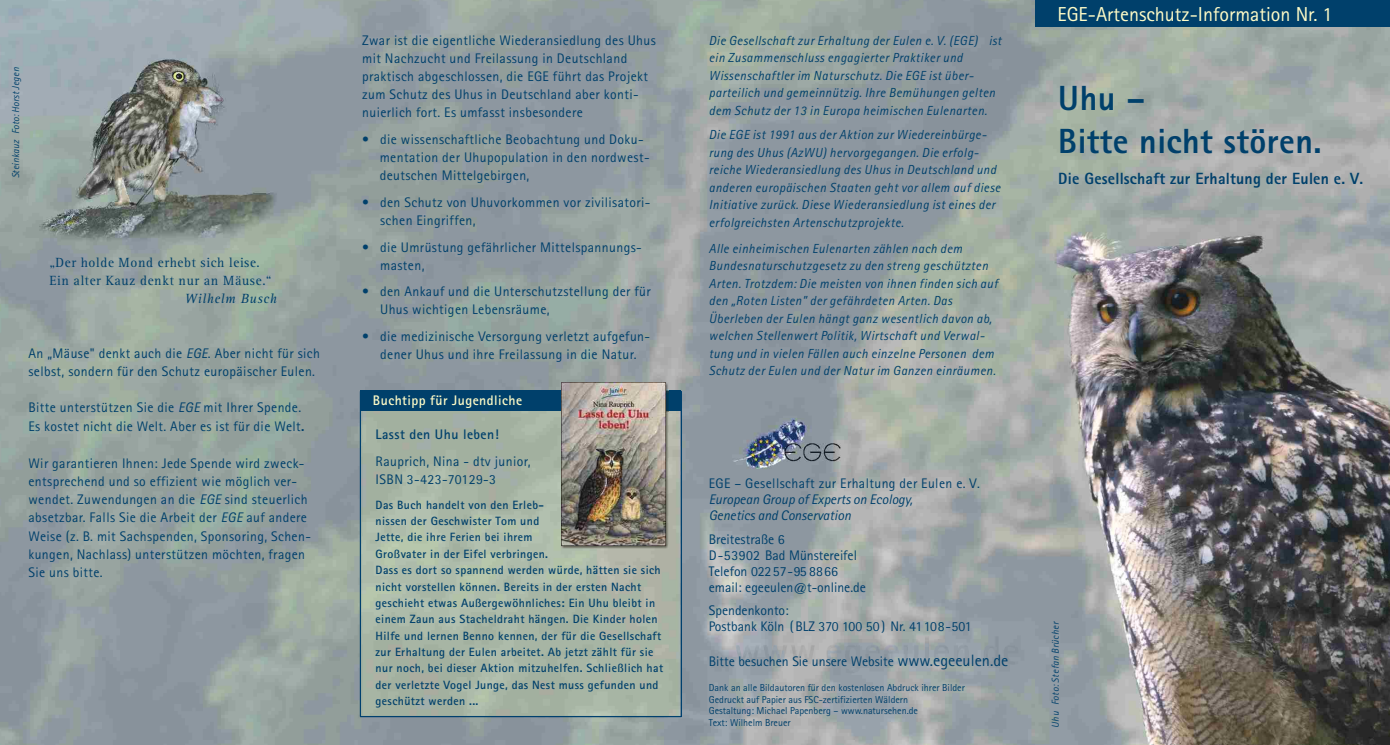
<style>
.page{position:relative;width:1390px;height:745px;background:#fff}
.page>*{position:absolute;margin:0;border:0;box-sizing:border-box;transform-origin:0 0}
.t1{font:800 35px/43.6px "Rotis Sans Serif";color:#00406b}
.t2{font:20px "Libre Sans Serif S Si";color:#fffcc7}
.t3{font:800 16.25px "Rotis Sans Serif";color:#00406b}
.t4{font:13.75px/18px "Libre Sans Serif S Si";letter-spacing:.03em;color:#00406b}
.t5{font:13.75px/16.1px "Libre Sans Serif S Si";color:#00406b}
.t6{font:13.75px/18.2px "Rotis Serif";letter-spacing:.03em;color:#00406b}
.t7{font:italic 13.75px/16.6px "Libre Sans Serif S Si";color:#00406b}
.t8{font:700 13.75px "Libre Sans Serif S Si";letter-spacing:.035em;color:#fffcc7}
.t9{font:700 13.75px "Libre Sans Serif S Si";letter-spacing:.035em;color:#00406b}
.t10{font:italic 13.75px "Rotis Serif";letter-spacing:.035em;color:#00406b}
.t11{font:13.12px/17.5px "Rotis Sans Serif";letter-spacing:.02em;color:#00406b}
.t12{font:700 11.88px/16.4px "Libre Sans Serif S Si";letter-spacing:.035em;color:#00406b}
.t13{font:10px/11.8px "Libre Sans Serif S Si";color:#00406b}
.t14{font:italic 10px "Rotis Sans Serif";color:#00406b}
.t15{font:italic 10px "Rotis Sans Serif";letter-spacing:.02em;color:#00406b}
.s1{font-style:italic}
.s2{font-weight:700}
.s3{font-size:16.25px}
.s4{font-style:normal}
</style>
<div class="page">
<img style="left:0;top:0;width:1390px;height:745px">
<img style="left:733px;top:419px;width:118px;height:53px">
<img style="left:1035px;top:204px;width:355px;height:541px">
<img style="left:362px;top:411px;width:318px;height:304px">
<div style="left:360px;top:391px;width:321px;height:20px;background:#00406b"></div>
<img style="left:562px;top:383px;width:107px;height:166px">
<img style="left:562px;top:382px;width:104px;height:163px">
<img style="left:735px;top:636px;width:214px;height:37px">
<img style="left:24px;top:51px;width:280px;height:199px">
<div style="left:1035px;top:0;width:355px;height:26px;background:#00406b"></div>
<p class="t14" style="left:12px;top:178px;width:112px;rotate:-90deg">Steinkauz Foto: Horst Jegen</p>
<p class="t6" style="left:49px;top:254px;width:224px">„Der holde Mond erhebt sich leise.<br>Ein alter Kauz denkt nur an Mäuse.“</p>
<p class="t10" style="left:185px;top:293px;width:94px">Wilhelm Busch</p>
<p class="t4" style="left:28px;top:345px;width:293px;line-height:18.5px">An „Mäuse" denkt auch die <span class="s1">EGE</span>. Aber nicht für sich selbst, sondern für den Schutz europäischer Eulen.</p>
<p class="t4" style="left:28px;top:399px;width:277px;line-height:19.1px">Bitte unterstützen Sie die <span class="s1">EGE</span> mit Ihrer Spende.<br>Es kostet nicht die Welt. Aber es ist für die Welt<span class="s2">.</span></p>
<p class="t4" style="left:28px;top:455px;width:284px">Wir garantieren Ihnen: Jede Spende wird zweck&shy;entsprechend und so effizient wie möglich ver&shy;wendet. Zuwendungen an die <span class="s1">EGE</span> sind steuerlich absetzbar. Falls Sie die Arbeit der <span class="s1">EGE</span> auf andere Weise (z. B. mit Sachspenden, Sponsoring, Schen&shy;kungen, Nachlass) unterstützen möchten, fragen Sie uns bitte.</p>
<p class="t4" style="left:362px;top:33px;width:295px">Zwar ist die eigentliche Wiederansiedlung des Uhus mit Nachzucht und Freilassung in Deutschland praktisch abgeschlossen, die EGE führt das Projekt zum Schutz des Uhus in Deutschland aber konti&shy;nuierlich fort. Es umfasst insbesondere</p>
<p class="t4" style="left:380px;top:132px;width:271px;text-indent:-18px">• die wissenschaftliche Beobachtung und Doku&shy;mentation der Uhupopulation in den nordwest&shy;deutschen Mittelgebirgen,</p>
<p class="t4" style="left:380px;top:194px;width:272px;text-indent:-18px">• den Schutz von Uhuvorkommen vor zivilisatori&shy;schen Eingriffen,</p>
<p class="t4" style="left:380px;top:239px;width:263px;text-indent:-18px">• die Umrüstung gefährlicher Mittelspannungs&shy;masten,</p>
<p class="t4" style="left:380px;top:284px;width:272px;text-indent:-18px">• den Ankauf und die Unterschutzstellung der für<br>Uhus wichtigen Lebensräume,</p>
<p class="t4" style="left:362px;top:329px;width:290px;text-align:center">• die medizinische Versorgung verletzt aufgefun&shy;dener Uhus und ihre Freilassung in die Natur.</p>
<p class="t8" style="left:373px;top:395px;width:151px">Buchtipp für Jugendliche</p>
<p class="t9" style="left:376px;top:429px;width:125px">Lasst den Uhu leben!</p>
<p class="t4" style="left:376px;top:454px;width:156px">Rauprich, Nina - dtv junior,<br>ISBN 3-423-70129-3</p>
<p class="t12" style="left:376px;top:498px;width:289px">Das Buch handelt von den Erleb-<br>nissen der Geschwister Tom und<br>Jette, die ihre Ferien bei ihrem<br>Großvater in der Eifel verbringen.<br>Dass es dort so spannend werden würde, hätten sie sich nicht vorstellen können. Bereits in der ersten Nacht geschieht etwas Außergewöhnliches: Ein Uhu bleibt in einem Zaun aus Stacheldraht hängen. Die Kinder holen Hilfe und lernen Benno kennen, der für die Gesellschaft zur Erhaltung der Eulen arbeitet. Ab jetzt zählt für sie nur noch, bei dieser Aktion mitzuhelfen. Schließlich hat der verletzte Vogel Junge, das Nest muss gefunden und geschützt werden ...</p>
<p class="t11" style="left:709px;top:33px;width:294px">Die <span class="s1">Gesellschaft zur Erhaltung der Eulen e. V. (EGE)</span> ist ein Zusammenschluss engagierter Praktiker und Wissenschaftler im Naturschutz. Die <span class="s1">EGE</span> ist über&shy;parteilich und gemeinnützig. Ihre Bemühungen gelten dem Schutz der 13 in Europa heimischen Eulenarten.</p>
<p class="t11" style="left:709px;top:127px;width:293px">Die <span class="s1">EGE</span> ist 1991 aus der <span class="s1">Aktion zur Wiedereinbürge&shy;rung des Uhus (AzWU)</span> hervorgegangen. Die erfolg&shy;reiche Wiederansiedlung des Uhus in Deutschland und anderen europäischen Staaten geht vor allem auf diese Initiative zurück. Diese Wiederansiedlung ist eines der erfolgreichsten Artenschutzprojekte.</p>
<p class="t11" style="left:709px;top:241px;width:291px">Alle einheimischen Eulenarten zählen nach dem Bundesnaturschutzgesetz zu den streng geschützten Arten. Trotzdem: Die meisten von ihnen finden sich auf den „Roten Listen” der gefährdeten Arten. Das Überleben der Eulen hängt ganz wesentlich davon ab, welchen Stellenwert Politik, Wirtschaft und Verwal&shy;tung und in vielen Fällen auch einzelne Personen dem Schutz der Eulen und der Natur im Ganzen einräumen.</p>
<p class="t4" style="left:709px;top:475px;width:273px">EGE – Gesellschaft zur Erhaltung der Eulen e. V.</p>
<p class="t7" style="left:709px;top:492px;width:205px">European Group of Experts on Ecology,<br>Genetics and Conservation</p>
<p class="t5" style="left:709px;top:532px;width:159px">Breitestraße 6<br>D-53902 Bad Münstereifel<br>Telefon 02257-95 8866 email: egeeulen@t-online.de</p>
<p class="t5" style="left:709px;top:604px;width:264px">Spendenkonto:<br>Postbank Köln (BLZ 370 100 50 ) Nr. 41108-501</p>
<p class="t5" style="left:709px;top:654px;width:301px">Bitte besuchen Sie unsere Website <span class="s3">www.egeeulen.de</span></p>
<p class="t13" style="left:709px;top:683px;width:257px">Dank an alle Bildautoren für den kostenlosen Abdruck ihrer Bilder Gedruckt auf Papier aus FSC-zertifizierten Wäldern<br>Gestaltung: Michael Papenberg – www.natursehen.de<br>Text: Wilhelm Breuer</p>
<h2 class="t2" style="left:1058px;top:7px;width:277px">EGE-Artenschutz-Information Nr. 1</h2>
<h1 class="t1" style="left:1058px;top:79px;width:265px">Uhu –<br>Bitte nicht stören.</h1>
<p class="t3" style="left:1058px;top:172px;width:307px">Die Gesellschaft zur Erhaltung der Eulen e. V.</p>
<p class="t15" style="left:1051px;top:728px;width:108px;rotate:-90deg"><span class="s4">Uhu</span> Foto: Stefan Brücher</p>
</div>
